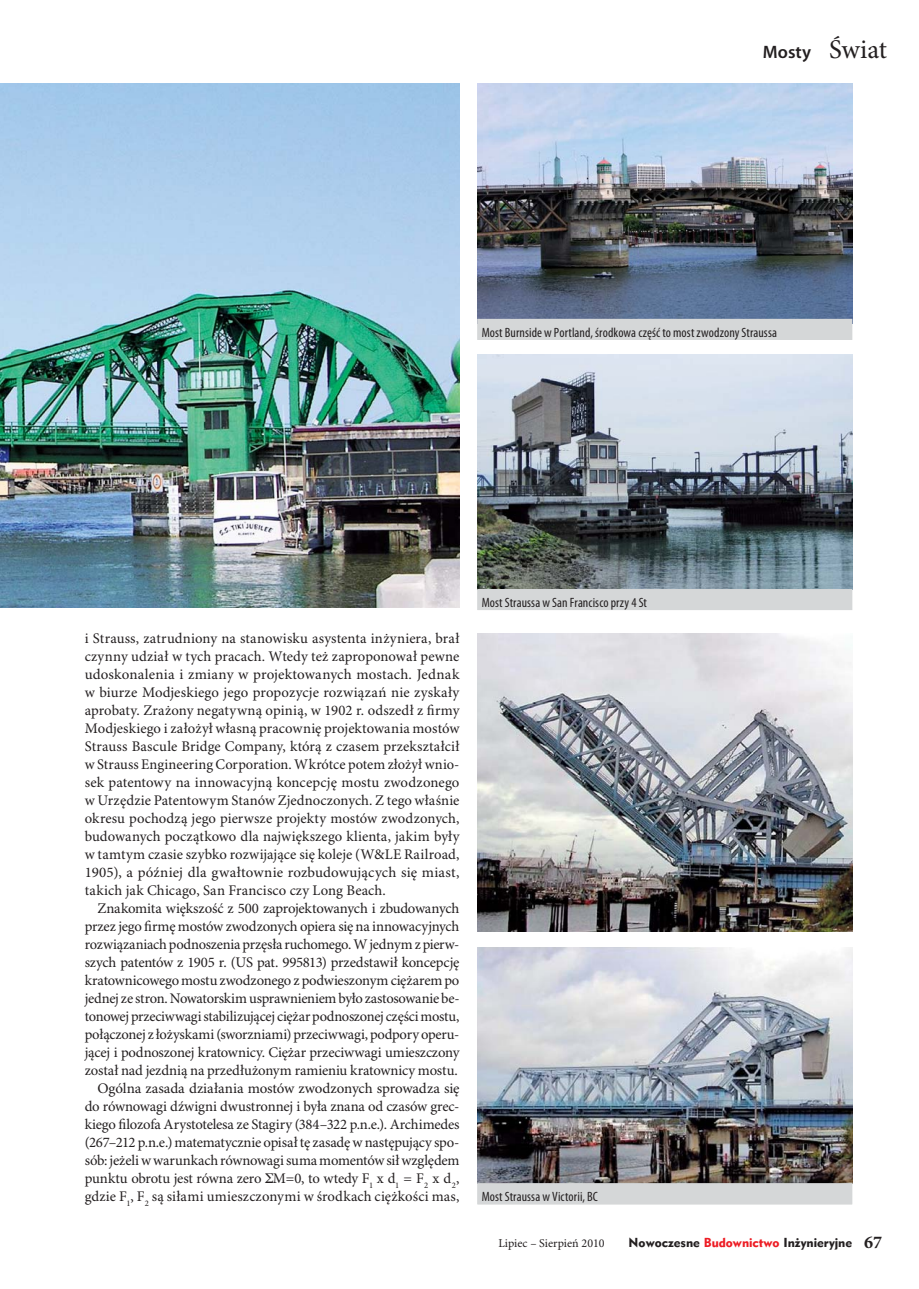
<style>
.page{position:relative;width:919px;height:1289px;background:#fff}
.page>*{position:absolute;margin:0;border:0;box-sizing:border-box;transform-origin:0 0}
.t1{font:600 18px "Myriad Pro";color:#231f20}
.t2{font:14.7px/18px "Minion Pro";letter-spacing:-.005em;color:#231f20;text-align:justify}
.t3{font:condensed 13.5px "Myriad Pro";letter-spacing:.01em;color:#231f20}
.t4{font:12px "Geometr 415 Blk PL";color:#231f20}
.t5{font:12px "Minion Pro";color:#231f20}
.s1{font-family:"Minion Pro";font-weight:400;font-size:27px}
.s2{color:#ed1c24}
.s3{font-family:"Minion Pro";font-weight:700;font-size:18px}
</style>
<div class="page">
<img style="left:477px;top:83px;width:375px;height:236px">
<img style="left:477px;top:355px;width:375px;height:234px">
<img style="left:477px;top:633px;width:375px;height:298px">
<img style="left:477px;top:947px;width:375px;height:236px">
<div style="left:477px;top:319px;width:375px;height:21px;background:#d5d7d8"></div>
<div style="left:477px;top:589px;width:375px;height:21px;background:#d5d7d8"></div>
<div style="left:477px;top:1183px;width:375px;height:21px;background:#d5d7d8"></div>
<img style="left:0;top:83px;width:459px;height:524px">
<p class="t1" style="left:762px;top:45px;width:125px">Mosty <span class="s1">Świat</span></p>
<p class="t3" style="left:481px;top:327px;width:297px">Most Burnside w Portland, środkowa część to most zwodzony Straussa</p>
<p class="t2" style="left:85px;top:630px;width:376px">i Strauss, zatrudniony na stanowisku asystenta inżyniera, brał czynny udział w tych pracach. Wtedy też zaproponował pewne udoskonalenia i zmiany w projektowanych mostach. Jednak w biurze Modjeskiego jego propozycje rozwiązań nie zyskały aprobaty. Zrażony negatywną opinią, w 1902 r. odszedł z firmy Modjeskiego i założył własną pracownię projektowania mostów Strauss Bascule Bridge Company, którą z czasem przekształcił w Strauss Engineering Corporation. Wkrótce potem złożył wnio&shy;sek patentowy na innowacyjną koncepcję mostu zwodzonego w Urzędzie Patentowym Stanów Zjednoczonych. Z tego właśnie okresu pochodzą jego pierwsze projekty mostów zwodzonych, budowanych początkowo dla największego klienta, jakim były w tamtym czasie szybko rozwijające się koleje (W&amp;LE Railroad, 1905), a później dla gwałtownie rozbudowujących się miast, takich jak Chicago, San Francisco czy Long Beach.</p>
<p class="t2" style="left:85px;top:900px;width:376px;text-align:right">Znakomita większość z 500 zaprojektowanych i zbudowanych przez jego firmę mostów zwodzonych opiera się na innowacyjnych rozwiązaniach podnoszenia przęsła ruchomego. W jednym z pierw&shy;szych patentów z 1905 r. (US pat. 995813) przedstawił koncepcję kratownicowego mostu zwodzonego z podwieszonym ciężarem po jednej ze stron. Nowatorskim usprawnieniem było zastosowanie be&shy;tonowej przeciwwagi stabilizującej ciężar podnoszonej części mostu, połączonej z łożyskami (sworzniami) przeciwwagi, podpory operu&shy;jącej i podnoszonej kratownicy. Ciężar przeciwwagi umieszczony został nad jezdnią na przedłużonym ramieniu kratownicy mostu.<br>Ogólna zasada działania mostów zwodzonych sprowadza się do równowagi dźwigni dwustronnej i była znana od czasów grec&shy;kiego filozofa Arystotelesa ze Stagiry (384–322 p.n.e.). Archimedes (267–212 p.n.e.) matematycznie opisał tę zasadę w następujący spo&shy;sób: jeżeli w warunkach równowagi suma momentów sił względem punktu obrotu jest równa zero M=0, to wtedy F<sub>1</sub> x d<sub>1</sub> = F<sub>2</sub> x d<sub>2</sub>, gdzie F<sub>1</sub>, F<sub>2</sub> są siłami umieszczonymi w środkach ciężkości mas,</p>
<p class="t3" style="left:481px;top:597px;width:167px">Most Straussa w San Francisco przy 4 St</p>
<p class="t3" style="left:481px;top:1191px;width:118px">Most Straussa w Victorii, BC</p>
<p class="t5" style="left:498px;top:1238px;width:108px">Lipiec – Sierpień 2010</p>
<p class="t4" style="left:628px;top:1236px;width:255px">Nowoczesne <span class="s2">Budownictwo</span> Inżynieryjne <span class="s3">67</span></p>
</div>
